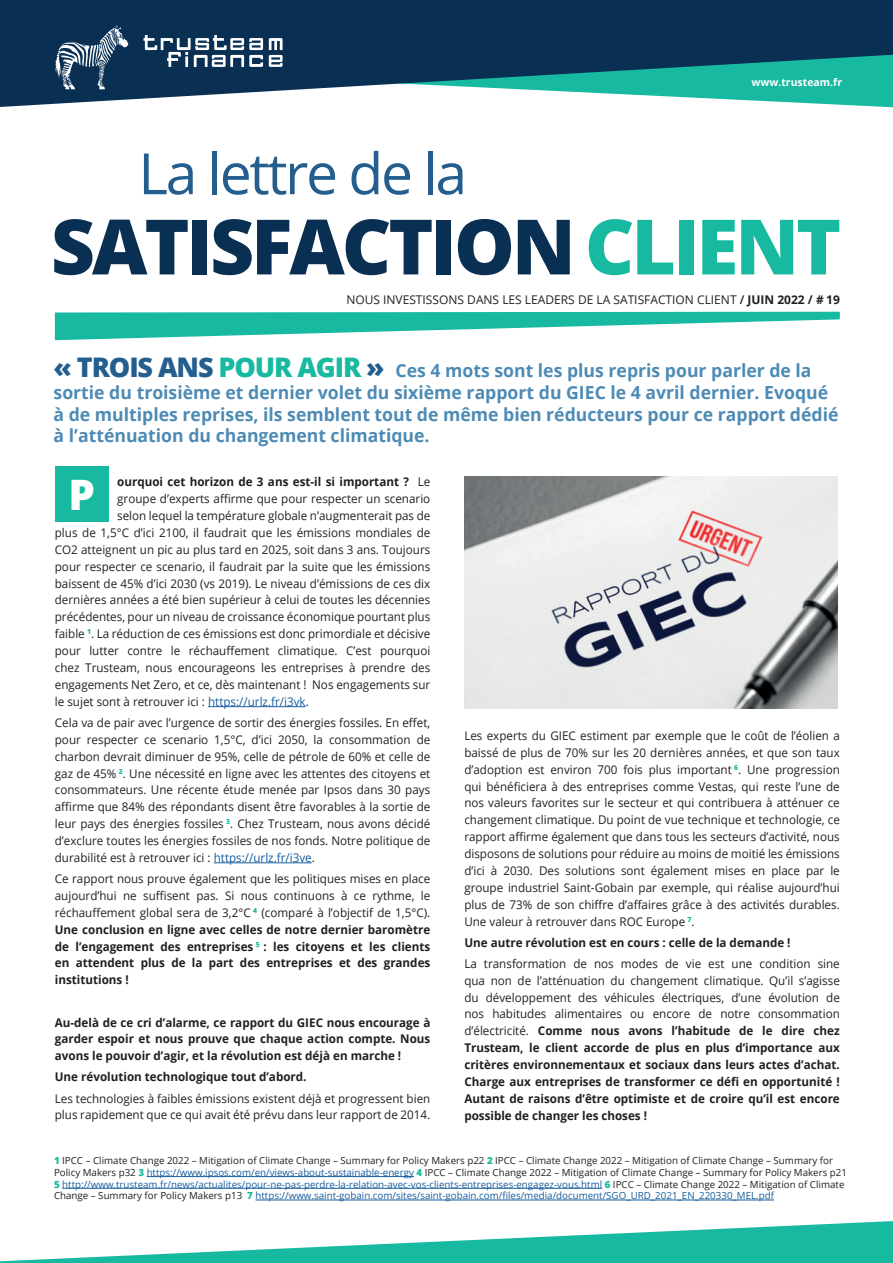
<style>
.page{position:relative;width:893px;height:1263px;background:#fff}
.page>*{position:absolute;margin:0;border:0;box-sizing:border-box;transform-origin:0 0}
.t1{font:800 76.5px "Open Sans";letter-spacing:-.04em;color:#092f53}
.t2{font:57px "Open Sans";letter-spacing:-.04em;color:#235e8e}
.t3{font:800 42px "Open Sans";color:#fff}
.t4{font:700 18px/21.6px "Open Sans";color:#4d8bb5}
.t5{font:12px/16.8px "Open Sans";color:#231f20;text-align:justify}
.t6{font:700 12px/16.8px "Open Sans";color:#231f20;text-align:justify}
.t7{font:700 10.5px "Open Sans";color:#fff}
.t8{font:9.75px/11.7px "Open Sans";color:#231f20}
.s1{color:#17baa1}
.s2{font-weight:600}
.s3{font-weight:700}
.s4{font-weight:800;font-size:27px;color:#235e8e}
.s5{font-weight:800;font-size:27px;color:#17baa1}
.s6{font-weight:400}
.s7{color:#175d9e}
.s8{font-weight:800;color:#17baa1}
</style>
<div class="page">
<hr style="left:208px;top:706px;width:98px;height:1px;background:#175d9e">
<hr style="left:214px;top:862px;width:98px;height:1px;background:#175d9e">
<svg style="left:55px;top:312px;width:785px;height:28px"></svg>
<div style="left:55px;top:466px;width:54px;height:56px;background:#17baa1"></div>
<svg style="left:0;top:1221px;width:893px;height:42px"></svg>
<svg style="left:0;top:0;width:893px;height:107px;fill:#092f53"></svg>
<svg style="left:144px;top:35px;width:119px;height:32px"></svg>
<svg style="left:269px;top:38px;width:14px;height:29px"></svg>
<svg style="left:55px;top:25px;width:73px;height:64px"></svg>
<img style="left:465px;top:477px;width:372px;height:231px">
<hr style="left:147px;top:1176px;width:267px;height:1px;background:#175d9e">
<hr style="left:62px;top:1188px;width:540px;height:1px;background:#175d9e">
<hr style="left:256px;top:1200px;width:518px;height:1px;background:#175d9e">
<h2 class="t2" style="left:138px;top:134px;width:330px">La lettre de la</h2>
<p class="t7" style="left:751px;top:75px;width:92px">www.trusteam.fr</p>
<h1 class="t1" style="left:51px;top:188px;width:792px">SATISFACTION <span class="s1">CLIENT</span></h1>
<p class="t5" style="left:346px;top:291px;width:495px">NOUS INVESTISSONS DANS LES LEADERS DE LA SATISFACTION CLIENT <span class="s2">/</span> <span class="s3">JUIN 2022 / # 19</span></p>
<p class="t4" style="left:54px;top:360px;width:786px"><span class="s4">« TROIS ANS</span> <span class="s5">POUR AGIR</span> <span class="s4">»</span> Ces 4 mots sont les plus repris pour parler de la sortie du troisième et dernier volet du sixième rapport du GIEC le 4 avril dernier. Evoqué à de multiples reprises, ils semblent tout de même bien réducteurs pour ce rapport dédié à l’atténuation du changement climatique.</p>
<p class="t6" style="left:117px;top:473px;width:315px">ourquoi cet horizon de 3 ans est-il si important ? <span class="s6">Le</span></p>
<p class="t5" style="left:117px;top:490px;width:315px">groupe d’experts affirme que pour respecter un scenario</p>
<p class="t5" style="left:117px;top:507px;width:315px">selon lequel la température globale n’augmenterait pas de</p>
<p class="t5" style="left:55px;top:524px;width:377px">plus de 1,5°C d’ici 2100, il faudrait que les émissions mondiales de</p>
<p class="t5" style="left:55px;top:541px;width:377px">CO2 atteignent un pic au plus tard en 2025, soit dans 3 ans. Toujours</p>
<p class="t5" style="left:55px;top:558px;width:377px">pour respecter ce scenario, il faudrait par la suite que les émissions</p>
<p class="t5" style="left:55px;top:574px;width:377px">baissent de 45% d’ici 2030 (vs 2019). Le niveau d’émissions de ces dix</p>
<p class="t5" style="left:55px;top:591px;width:377px">dernières années a été bien supérieur à celui de toutes les décennies</p>
<p class="t5" style="left:55px;top:608px;width:377px">précédentes, pour un niveau de croissance économique pourtant plus</p>
<p class="t5" style="left:55px;top:625px;width:377px">faible <sup>1</sup>. La réduction de ces émissions est donc primordiale et décisive</p>
<p class="t5" style="left:55px;top:642px;width:377px">pour lutter contre le réchauffement climatique. C’est pourquoi</p>
<p class="t5" style="left:55px;top:659px;width:377px">chez Trusteam, nous encourageons les entreprises à prendre des</p>
<p class="t5" style="left:55px;top:676px;width:377px">engagements Net Zero, et ce, dès maintenant ! Nos engagements sur</p>
<p class="t5" style="left:55px;top:693px;width:255px">le sujet sont à retrouver ici : <span class="s7">https://urlz.fr/i3vk</span>.</p>
<p class="t5" style="left:55px;top:714px;width:377px">Cela va de pair avec l’urgence de sortir des énergies fossiles. En effet, pour respecter ce scenario 1,5°C, d’ici 2050, la consommation de charbon devrait diminuer de 95%, celle de pétrole de 60% et celle de gaz de 45% <sup>2</sup>. Une nécessité en ligne avec les attentes des citoyens et consommateurs. Une récente étude menée par Ipsos dans 30 pays affirme que 84% des répondants disent être favorables à la sortie de leur pays des énergies fossiles <sup>3</sup>. Chez Trusteam, nous avons décidé d’exclure toutes les énergies fossiles de nos fonds. Notre politique de durabilité est à retrouver ici : <span class="s7">https://urlz.fr/i3ve</span>.</p>
<p class="t5" style="left:55px;top:870px;width:377px">Ce rapport nous prouve également que les politiques mises en place aujourd’hui ne suffisent pas. Si nous continuons à ce rythme, le réchauffement global sera de 3,2°C <sup>4</sup> (comparé à l’objectif de 1,5°C).<br><span class="s3">Une conclusion en ligne avec celles de notre dernier baromètre de l’engagement des entreprises</span> <sup>5</sup> <span class="s3">: les citoyens et les clients en attendent plus de la part des entreprises et des grandes institutions !</span></p>
<p class="t6" style="left:55px;top:1013px;width:377px">Au-delà de ce cri d’alarme, ce rapport du GIEC nous encourage à garder espoir et nous prouve que chaque action compte. Nous avons le pouvoir d’agir, et la révolution est déjà en marche !</p>
<p class="t6" style="left:55px;top:1068px;width:253px">Une révolution technologique tout d’abord.</p>
<p class="t5" style="left:55px;top:1089px;width:377px">Les technologies à faibles émissions existent déjà et progressent bien plus rapidement que ce qui avait été prévu dans leur rapport de 2014.</p>
<h3 class="t3" style="left:69px;top:463px;width:28px">P</h3>
<p class="t5" style="left:464px;top:727px;width:377px">Les experts du GIEC estiment par exemple que le coût de l’éolien a baissé de plus de 70% sur les 20 dernières années, et que son taux d’adoption est environ 700 fois plus important <sup>6</sup>. Une progression qui bénéficiera à des entreprises comme Vestas, qui reste l’une de nos valeurs favorites sur le secteur et qui contribuera à atténuer ce changement climatique. Du point de vue technique et technologie, ce rapport affirme également que dans tous les secteurs d’activité, nous disposons de solutions pour réduire au moins de moitié les émissions d’ici à 2030. Des solutions sont également mises en place par le groupe industriel Saint-Gobain par exemple, qui réalise aujourd’hui plus de 73% de son chiffre d’affaires grâce à des activités durables.<br>Une valeur à retrouver dans ROC Europe <sup>7</sup>.</p>
<p class="t6" style="left:464px;top:934px;width:328px">Une autre révolution est en cours : celle de la demande !</p>
<p class="t6" style="left:464px;top:955px;width:377px"><span class="s6">La transformation de nos modes de vie est une condition sine qua non de l’atténuation du changement climatique. Qu’il s’agisse du développement des véhicules électriques, d’une évolution de nos habitudes alimentaires ou encore de notre consommation d’électricité.</span> Comme nous avons l’habitude de le dire chez Trusteam, le client accorde de plus en plus d’importance aux critères environnementaux et sociaux dans leurs actes d’achat.<br>Charge aux entreprises de transformer ce défi en opportunité !<br>Autant de raisons d’être optimiste et de croire qu’il est encore possible de changer les choses !</p>
<p class="t8" style="left:54px;top:1154px;width:794px"><span class="s8">1</span> IPCC – Climate Change 2022 – Mitigation of Climate Change – Summary for Policy Makers p22 <span class="s8">2</span> IPCC – Climate Change 2022 – Mitigation of Climate Change – Summary for Policy Makers p32 <span class="s8">3</span> <span class="s7">https://www.ipsos.com/en/views-about-sustainable-energy</span> <span class="s8">4</span> IPCC – Climate Change 2022 – Mitigation of Climate Change – Summary for Policy Makers p21<br><span class="s8">5</span> <span class="s7">http://www.trusteam.fr/news/actualites/pour-ne-pas-perdre-la-relation-avec-vos-clients-entreprises-engagez-vous.html</span> <span class="s8">6</span> IPCC – Climate Change 2022 – Mitigation of Climate Change – Summary for Policy Makers p13 <span class="s8">7</span> <span class="s7">https://www.saint-gobain.com/sites/saint-gobain.com/files/media/document/SGO_URD_2021_EN_220330_MEL.pdf</span></p>
</div>
